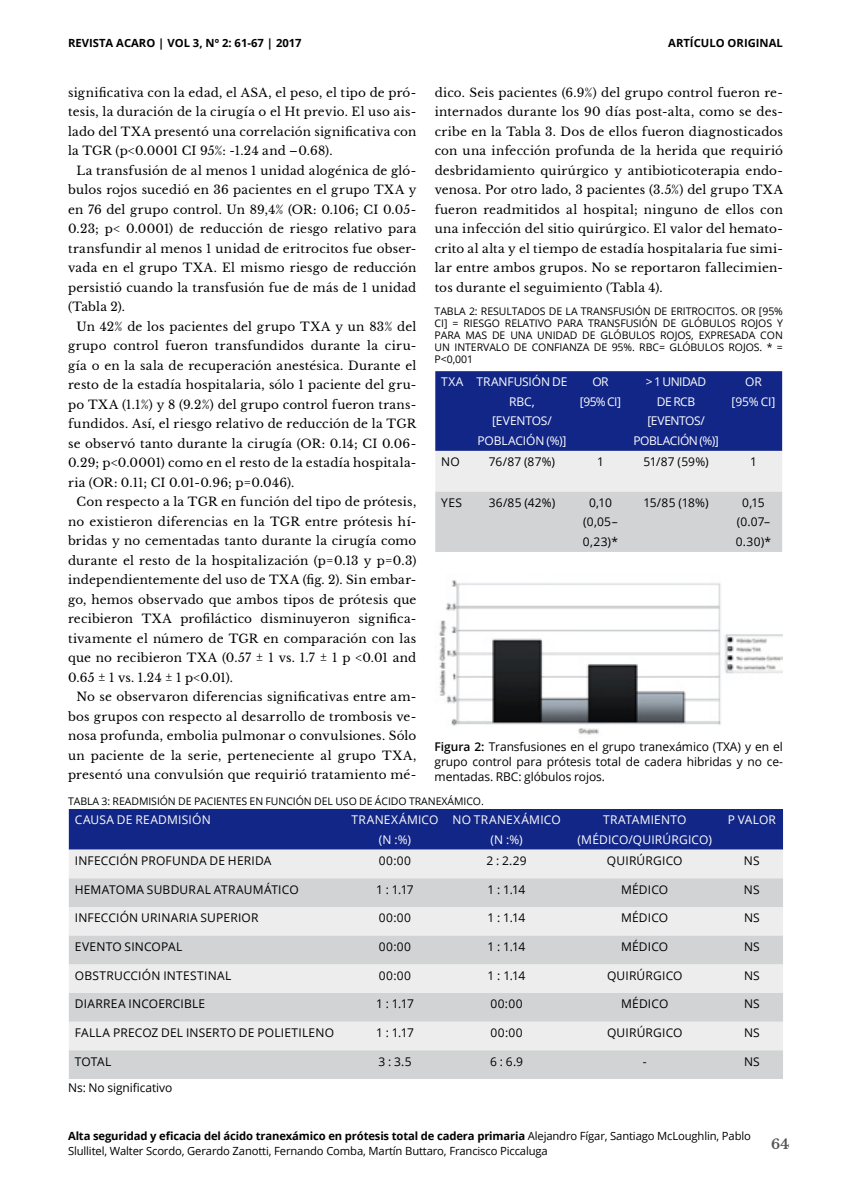
<style>
.page{position:relative;width:851px;height:1191px;background:#fff}
.page>*{position:absolute;margin:0;border:0;box-sizing:border-box;transform-origin:0 0}
.t1{font:700 13.5px "Libre Baskerville";color:#575757}
.t2{font:12px/19.5px "Libre Baskerville";letter-spacing:.015em;color:#000;text-align:justify}
.t3{font:12px/19.5px "Open Sans";letter-spacing:.015em;color:#000;text-align:center}
.t4{font:12px/19.5px "Open Sans";letter-spacing:.005em;color:#fff;text-align:center}
.t5{font:12px/19.5px "Open Sans";letter-spacing:-.035em;color:#fff;text-align:center}
.t6{font:12px "Open Sans";letter-spacing:-.005em;color:#000}
.t7{font:12px/19.5px "Open Sans";letter-spacing:.025em;color:#fff;text-align:center}
.t8{font:12px/19.5px "Open Sans";letter-spacing:.03em;color:#fff;text-align:center}
.t9{font:11.25px/15px "Open Sans";letter-spacing:-.015em;color:#000}
.t10{font:700 11.25px "Open Sans";color:#000}
.t11{font:10.5px/12px "Open Sans";letter-spacing:-.005em;color:#000;text-align:justify}
.s1{font-weight:600}
.s2{font-weight:700}
</style>
<div class="page">
<svg style="left:435px;top:371px;width:347px;height:181px;background:#838cb8"></svg>
<img style="left:439px;top:580px;width:343px;height:155px">
<div style="left:69px;top:809px;width:713px;height:40px;background:#122687"></div>
<div style="left:69px;top:849px;width:713px;height:29px;background:#ededee"></div>
<svg style="left:69px;top:878px;width:713px;height:201px;background:#dddedf"></svg>
<p class="t10" style="left:68px;top:34px;width:235px">REVISTA ACARO | VOL 3, Nº 2: 61-67 | 2017</p>
<p class="t10" style="left:668px;top:34px;width:116px">ARTÍCULO ORIGINAL</p>
<p class="t2" style="left:68px;top:83px;width:350px">significativa con la edad, el ASA, el peso, el tipo de pró&shy;tesis, la duración de la cirugía o el Ht previo. El uso ais&shy;lado del TXA presentó una correlación significativa con la TGR (p&lt;0.0001 CI 95%: -1.24 and –0.68).</p>
<p class="t2" style="left:68px;top:161px;width:350px;text-indent:9px">La transfusión de al menos 1 unidad alogénica de gló&shy;bulos rojos sucedió en 36 pacientes en el grupo TXA y en 76 del grupo control. Un 89,4% (OR: 0.106; CI 0.05- 0.23; p&lt; 0.0001) de reducción de riesgo relativo para transfundir al menos 1 unidad de eritrocitos fue obser&shy;vada en el grupo TXA. El mismo riesgo de reducción persistió cuando la transfusión fue de más de 1 unidad (Tabla 2).</p>
<p class="t2" style="left:68px;top:317px;width:350px;text-indent:9px">Un 42% de los pacientes del grupo TXA y un 83% del grupo control fueron transfundidos durante la ciru&shy;gía o en la sala de recuperación anestésica. Durante el resto de la estadía hospitalaria, sólo 1 paciente del gru&shy;po TXA (1.1%) y 8 (9.2%) del grupo control fueron trans&shy;fundidos. Así, el riesgo relativo de reducción de la TGR se observó tanto durante la cirugía (OR: 0.14; CI 0.06- 0.29; p&lt;0.0001) como en el resto de la estadía hospitala&shy;ria (OR: 0.11; CI 0.01-0.96; p=0.046).</p>
<p class="t2" style="left:68px;top:492px;width:350px;text-indent:9px">Con respecto a la TGR en función del tipo de prótesis, no existieron diferencias en la TGR entre prótesis hí&shy;bridas y no cementadas tanto durante la cirugía como durante el resto de la hospitalización (p=0.13 y p=0.3) independientemente del uso de TXA (fig. 2). Sin embar&shy;go, hemos observado que ambos tipos de prótesis que recibieron TXA profiláctico disminuyeron significa&shy;tivamente el número de TGR en comparación con las que no recibieron TXA (0.57 ± 1 vs. 1.7 ± 1 p &lt;0.01 and 0.65 ± 1 vs. 1.24 ± 1 p&lt;0.01).</p>
<p class="t2" style="left:68px;top:687px;width:350px;text-indent:9px">No se observaron diferencias significativas entre am&shy;bos grupos con respecto al desarrollo de trombosis ve&shy;nosa profunda, embolia pulmonar o convulsiones. Sólo un paciente de la serie, perteneciente al grupo TXA, presentó una convulsión que requirió tratamiento mé-</p>
<p class="t2" style="left:434px;top:83px;width:350px">dico. Seis pacientes (6.9%) del grupo control fueron re&shy;internados durante los 90 días post-alta, como se des&shy;cribe en la Tabla 3. Dos de ellos fueron diagnosticados con una infección profunda de la herida que requirió desbridamiento quirúrgico y antibioticoterapia endo&shy;venosa. Por otro lado, 3 pacientes (3.5%) del grupo TXA fueron readmitidos al hospital; ninguno de ellos con una infección del sitio quirúrgico. El valor del hemato&shy;crito al alta y el tiempo de estadía hospitalaria fue simi&shy;lar entre ambos grupos. No se reportaron fallecimien&shy;tos durante el seguimiento (Tabla 4).</p>
<p class="t11" style="left:434px;top:305px;width:350px">TABLA 2: RESULTADOS DE LA TRANSFUSIÓN DE ERITROCITOS. OR [95% CI] = RIESGO RELATIVO PARA TRANSFUSIÓN DE GLÓBULOS ROJOS Y PARA MAS DE UNA UNIDAD DE GLÓBULOS ROJOS, EXPRESADA CON UN INTERVALO DE CONFIANZA DE 95%. RBC= GLÓBULOS ROJOS. * = P&lt;0,001</p>
<p class="t4" style="left:441px;top:372px;width:128px">TXA TRANFUSIÓN DE</p>
<p class="t4" style="left:509px;top:391px;width:27px">RBC,</p>
<p class="t4" style="left:492px;top:411px;width:61px">[EVENTOS/</p>
<p class="t4" style="left:477px;top:430px;width:90px">POBLACIÓN (%)]</p>
<p class="t4" style="left:579px;top:372px;width:43px">OR [95% CI]</p>
<p class="t5" style="left:633px;top:372px;width:87px">&gt; 1 UNIDAD<br>DE RCB [EVENTOS/<br>POBLACIÓN (%)]</p>
<p class="t4" style="left:731px;top:372px;width:45px">OR [95% CI]</p>
<p class="t3" style="left:441px;top:452px;width:20px">NO</p>
<p class="t3" style="left:488px;top:452px;width:68px">76/87 (87%)</p>
<p class="t3" style="left:597px;top:452px;width:8px">1</p>
<p class="t3" style="left:643px;top:452px;width:67px">51/87 (59%)</p>
<p class="t3" style="left:750px;top:452px;width:8px">1</p>
<p class="t3" style="left:441px;top:492px;width:22px">YES</p>
<p class="t3" style="left:488px;top:492px;width:68px">36/85 (42%)</p>
<p class="t3" style="left:583px;top:492px;width:36px">0,10 (0,05–<br>0,23)*</p>
<p class="t3" style="left:643px;top:492px;width:67px">15/85 (18%)</p>
<p class="t3" style="left:735px;top:492px;width:37px">0,15 (0.07–<br>0.30)*</p>
<p class="t3" style="left:434px;top:738px;width:350px;line-height:15px;text-align:justify"><span class="s1">Figura 2:</span> Transfusiones en el grupo tranexámico (TXA) y en el grupo control para prótesis total de cadera hibridas y no ce&shy;mentadas. RBC: glóbulos rojos.</p>
<p class="t11" style="left:68px;top:794px;width:417px">TABLA 3: READMISIÓN DE PACIENTES EN FUNCIÓN DEL USO DE ÁCIDO TRANEXÁMICO.</p>
<p class="t4" style="left:75px;top:809px;width:137px">CAUSA DE READMISIÓN</p>
<p class="t8" style="left:351px;top:809px;width:88px">TRANEXÁMICO (N :%)</p>
<p class="t7" style="left:452px;top:809px;width:110px">NO TRANEXÁMICO (N :%)</p>
<p class="t4" style="left:577px;top:809px;width:136px">TRATAMIENTO (MÉDICO/QUIRÚRGICO)</p>
<p class="t4" style="left:727px;top:809px;width:50px">P VALOR</p>
<p class="t3" style="left:75px;top:850px;width:198px">INFECCIÓN PROFUNDA DE HERIDA</p>
<p class="t3" style="left:379px;top:850px;width:34px">00:00</p>
<p class="t3" style="left:486px;top:850px;width:42px">2 : 2.29</p>
<p class="t3" style="left:607px;top:850px;width:77px">QUIRÚRGICO</p>
<p class="t3" style="left:743px;top:850px;width:17px">NS</p>
<p class="t3" style="left:75px;top:879px;width:225px">HEMATOMA SUBDURAL ATRAUMÁTICO</p>
<p class="t3" style="left:376px;top:879px;width:39px">1 : 1.17</p>
<p class="t3" style="left:487px;top:879px;width:39px">1 : 1.14</p>
<p class="t3" style="left:621px;top:879px;width:49px">MÉDICO</p>
<p class="t3" style="left:743px;top:879px;width:17px">NS</p>
<p class="t3" style="left:75px;top:907px;width:185px">INFECCIÓN URINARIA SUPERIOR</p>
<p class="t3" style="left:379px;top:907px;width:34px">00:00</p>
<p class="t3" style="left:487px;top:907px;width:39px">1 : 1.14</p>
<p class="t3" style="left:621px;top:907px;width:49px">MÉDICO</p>
<p class="t3" style="left:743px;top:907px;width:17px">NS</p>
<p class="t3" style="left:75px;top:936px;width:109px">EVENTO SINCOPAL</p>
<p class="t3" style="left:379px;top:936px;width:34px">00:00</p>
<p class="t3" style="left:487px;top:936px;width:39px">1 : 1.14</p>
<p class="t3" style="left:621px;top:936px;width:49px">MÉDICO</p>
<p class="t3" style="left:743px;top:936px;width:17px">NS</p>
<p class="t3" style="left:75px;top:965px;width:158px">OBSTRUCCIÓN INTESTINAL</p>
<p class="t3" style="left:379px;top:965px;width:34px">00:00</p>
<p class="t3" style="left:487px;top:965px;width:39px">1 : 1.14</p>
<p class="t3" style="left:607px;top:965px;width:77px">QUIRÚRGICO</p>
<p class="t3" style="left:744px;top:965px;width:17px">NS</p>
<p class="t3" style="left:75px;top:993px;width:132px">DIARREA INCOERCIBLE</p>
<p class="t3" style="left:376px;top:993px;width:39px">1 : 1.17</p>
<p class="t3" style="left:490px;top:993px;width:34px">00:00</p>
<p class="t3" style="left:621px;top:993px;width:49px">MÉDICO</p>
<p class="t3" style="left:744px;top:993px;width:17px">NS</p>
<p class="t3" style="left:75px;top:1022px;width:260px">FALLA PRECOZ DEL INSERTO DE POLIETILENO</p>
<p class="t3" style="left:376px;top:1022px;width:39px">1 : 1.17</p>
<p class="t3" style="left:490px;top:1022px;width:34px">00:00</p>
<p class="t3" style="left:607px;top:1022px;width:77px">QUIRÚRGICO</p>
<p class="t3" style="left:744px;top:1022px;width:17px">NS</p>
<p class="t3" style="left:75px;top:1051px;width:38px">TOTAL</p>
<p class="t3" style="left:378px;top:1051px;width:35px">3 : 3.5</p>
<p class="t3" style="left:490px;top:1051px;width:34px">6 : 6.9</p>
<p class="t3" style="left:642px;top:1051px;width:5px">-</p>
<p class="t3" style="left:744px;top:1051px;width:17px">NS</p>
<p class="t6" style="left:68px;top:1079px;width:106px">Ns: No significativo</p>
<p class="t9" style="left:68px;top:1128px;width:684px"><span class="s2">Alta seguridad y eficacia del ácido tranexámico en prótesis total de cadera primaria</span> Alejandro Fígar, Santiago McLoughlin, Pablo<br>Slullitel, Walter Scordo, Gerardo Zanotti, Fernando Comba, Martín Buttaro, Francisco Piccaluga</p>
<p class="t1" style="left:771px;top:1136px;width:20px">64</p>
</div>
